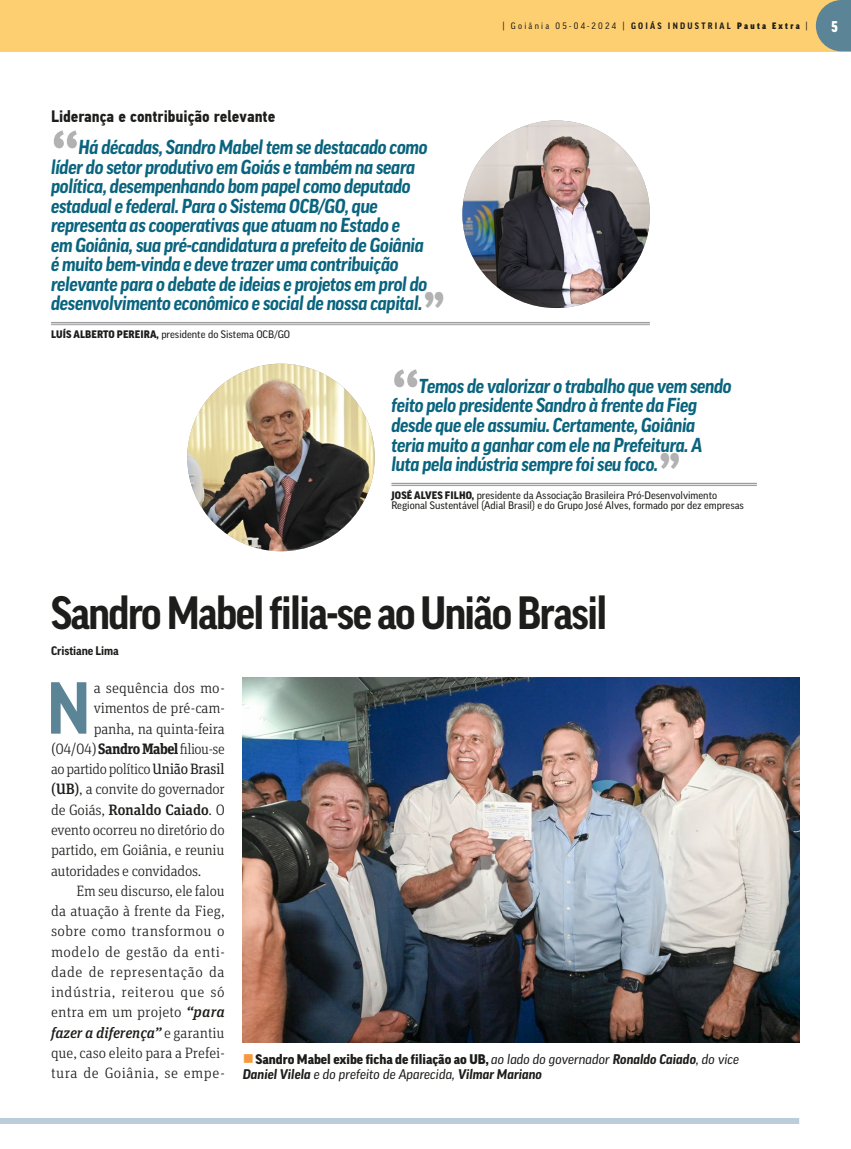
<style>
.page{position:relative;width:851px;height:1149px;background:#fff}
.page>*{position:absolute;margin:0;border:0;box-sizing:border-box;transform-origin:0 0}
.t1{font:700 70.8px "Good Pro";color:#5b8497}
.t2{font:700 60px "Unit Pro";color:#b2b2b2;scale:.95 1}
.t3{font:700 52.5px "PF Das Grotesk Pro";color:#b2b2b2;scale:.95 1}
.t4{font:700 45px "Good Pro Narr";letter-spacing:-.035em;color:#1d1d1b}
.t5{font:italic 700 19.5px/19.5px "Good Pro";letter-spacing:-.02em;color:#0a647e;scale:.95 1}
.t6{font:700 16.5px "PF Din Text Cond Pro";color:#1d1d1b}
.t7{font:300 15px "Unit Slab Pro";letter-spacing:-.005em;color:#1d1d1b}
.t8{font:300 15px "Unit Slab Pro";letter-spacing:.025em;color:#1d1d1b}
.t9{font:300 15px "Unit Slab Pro";letter-spacing:.03em;color:#1d1d1b}
.t10{font:300 15px "Unit Slab Pro";letter-spacing:-.03em;color:#1d1d1b}
.t11{font:300 15px "Unit Slab Pro";letter-spacing:-.035em;color:#1d1d1b}
.t12{font:italic 500 15px "Unit Slab Pro";color:#1d1d1b}
.t13{font:500 15px "Unit Slab Pro";letter-spacing:-.015em;color:#1d1d1b}
.t14{font:900 condensed 15px "Good Pro";color:#fff}
.t15{font:italic 13.5px/15px "Good Pro News";color:#1d1d1b}
.t16{font:700 12px "Good Pro";letter-spacing:-.01em;color:#1d1d1b}
.t17{font:10.5px "Good Pro News";color:#1d1d1b}
.t18{font:9px "Good Pro Narr News";letter-spacing:.25em;color:#1d1d1b}
.s1{font-family:"Good Pro";font-weight:900}
.s2{font-family:"Good Pro Narr";font-weight:700}
.s3{font-family:"Good Pro Narr Ultra"}
.s4{font-weight:700}
.s5{font-weight:400}
.s6{font-weight:500}
.s7{font-weight:300}
.s8{font-weight:500;font-style:italic}
.s9{font-weight:300;font-style:normal}
.s10{font-family:"Good Pro";font-weight:900;font-style:normal}
.s11{font-family:"Good Pro";font-weight:700}
</style>
<div class="page">
<div style="left:0;top:0;width:850px;height:51px;background:#fecf71"></div>
<div style="left:0;top:1117px;width:799px;height:6px;background:#bacdd8"></div>
<svg style="left:815px;top:0;width:35px;height:51px"></svg>
<hr style="left:51px;top:322px;width:598px;height:1px;background:#9d9d9d">
<hr style="left:51px;top:324px;width:598px;height:1px;background:#9d9d9d">
<hr style="left:391px;top:482px;width:365px;height:2px;background:#9d9d9d">
<hr style="left:391px;top:485px;width:365px;height:1px;background:#9d9d9d">
<img style="left:462px;top:120px;width:187px;height:188px;border-radius:94px">
<img style="left:187px;top:363px;width:187px;height:188px;border-radius:94px">
<img style="left:243px;top:677px;width:556px;height:365px">
<p class="t6" style="left:51px;top:106px;width:226px">Liderança e contribuição relevante</p>
<h2 class="t2" style="left:51px;top:109px;width:32px">“</h2>
<p class="t5" style="left:51px;top:137px;width:398px;text-indent:27px">Há décadas, Sandro Mabel tem se destacado como líder do setor produtivo em Goiás e também na seara política, desempenhando bom papel como deputado estadual e federal. Para o Sistema OCB/GO, que representa as cooperativas que atuam no Estado e<br>em Goiânia, sua pré-candidatura a prefeito de Goiânia é muito bem-vinda e deve trazer uma contribuição relevante para o debate de ideias e projetos em prol do desenvolvimento econômico e social de nossa capital.</p>
<p class="t17" style="left:51px;top:328px;width:241px"><span class="s1">LUÍS ALBERTO PEREIRA,</span> presidente do Sistema OCB/GO</p>
<h3 class="t3" style="left:422px;top:279px;width:27px">”</h3>
<p class="t18" style="left:502px;top:21px;width:307px">| Goiânia 05-04-2024 | <span class="s2">GOIÁS INDUSTRIAL</span> <span class="s3">Pauta Extra</span> |</p>
<p class="t14" style="left:831px;top:18px;width:8px">5</p>
<h2 class="t2" style="left:391px;top:347px;width:32px">“</h2>
<p class="t5" style="left:391px;top:376px;width:360px;text-indent:27px">Temos de valorizar o trabalho que vem sendo feito pelo presidente Sandro à frente da Fieg desde que ele assumiu. Certamente, Goiânia teria muito a ganhar com ele na Prefeitura. A luta pela indústria sempre foi seu foco.</p>
<p class="t17" style="left:391px;top:488px;width:327px"><span class="s1">JOSÉ ALVES FILHO,</span> presidente da Associação Brasileira Pró‑Desenvolvimento</p>
<h3 class="t3" style="left:657px;top:440px;width:27px">”</h3>
<p class="t17" style="left:391px;top:499px;width:354px">Regional Sustentável (Adial Brasil) e do Grupo José Alves, formado por dez empresas</p>
<h3 class="t4" style="left:51px;top:587px;width:557px">Sandro Mabel filia‑se ao União Brasil</h3>
<p class="t16" style="left:51px;top:643px;width:69px">Cristiane Lima</p>
<h1 class="t1" style="left:46px;top:668px;width:46px">N</h1>
<p class="t7" style="left:94px;top:678px;width:132px">a sequência dos mo-</p>
<p class="t7" style="left:94px;top:698px;width:132px">vimentos de pré‑cam-</p>
<p class="t7" style="left:94px;top:718px;width:132px">panha, na quinta‑feira</p>
<p class="t11" style="left:51px;top:739px;width:175px">(04/04) <span class="s4">Sandro Mabel</span> filiou‑se</p>
<p class="t10" style="left:51px;top:759px;width:175px">ao partido político <span class="s5">União Brasil</span></p>
<p class="t7" style="left:51px;top:779px;width:175px"><span class="s5">(</span><span class="s6">UB</span><span class="s5">)</span>, a convite do governador</p>
<p class="t13" style="left:51px;top:798px;width:175px"><span class="s7">de Goiás,</span> Ronaldo Caiado<span class="s7">. O</span></p>
<p class="t7" style="left:51px;top:820px;width:175px">evento ocorreu no diretório do</p>
<p class="t7" style="left:51px;top:840px;width:175px">partido, em Goiânia, e reuniu</p>
<p class="t7" style="left:51px;top:860px;width:152px">autoridades e convidados.</p>
<p class="t7" style="left:77px;top:880px;width:150px">Em seu discurso, ele falou</p>
<p class="t7" style="left:51px;top:901px;width:175px">da atuação à frente da Fieg,</p>
<p class="t8" style="left:51px;top:921px;width:175px">sobre como transformou o</p>
<p class="t8" style="left:51px;top:941px;width:175px">modelo de gestão da enti-</p>
<p class="t9" style="left:51px;top:961px;width:175px">dade de representação da</p>
<p class="t9" style="left:51px;top:982px;width:175px">indústria, reiterou que só</p>
<p class="t7" style="left:51px;top:1002px;width:175px">entra em um projeto <span class="s8">“para</span></p>
<p class="t12" style="left:51px;top:1021px;width:175px">fazer a diferença” <span class="s9">e garantiu</span></p>
<p class="t7" style="left:51px;top:1042px;width:175px">que, caso eleito para a Prefei-</p>
<p class="t8" style="left:51px;top:1063px;width:175px">tura de Goiânia, se empe-</p>
<p class="t15" style="left:243px;top:1051px;width:498px;text-indent:13px"><span class="s10">Sandro Mabel exibe ficha de filiação ao UB,</span> ao lado do governador <span class="s11">Ronaldo Caiado</span>, do vice<br><span class="s11">Daniel Vilela</span> e do prefeito de Aparecida, <span class="s11">Vilmar Mariano</span></p>
</div>
